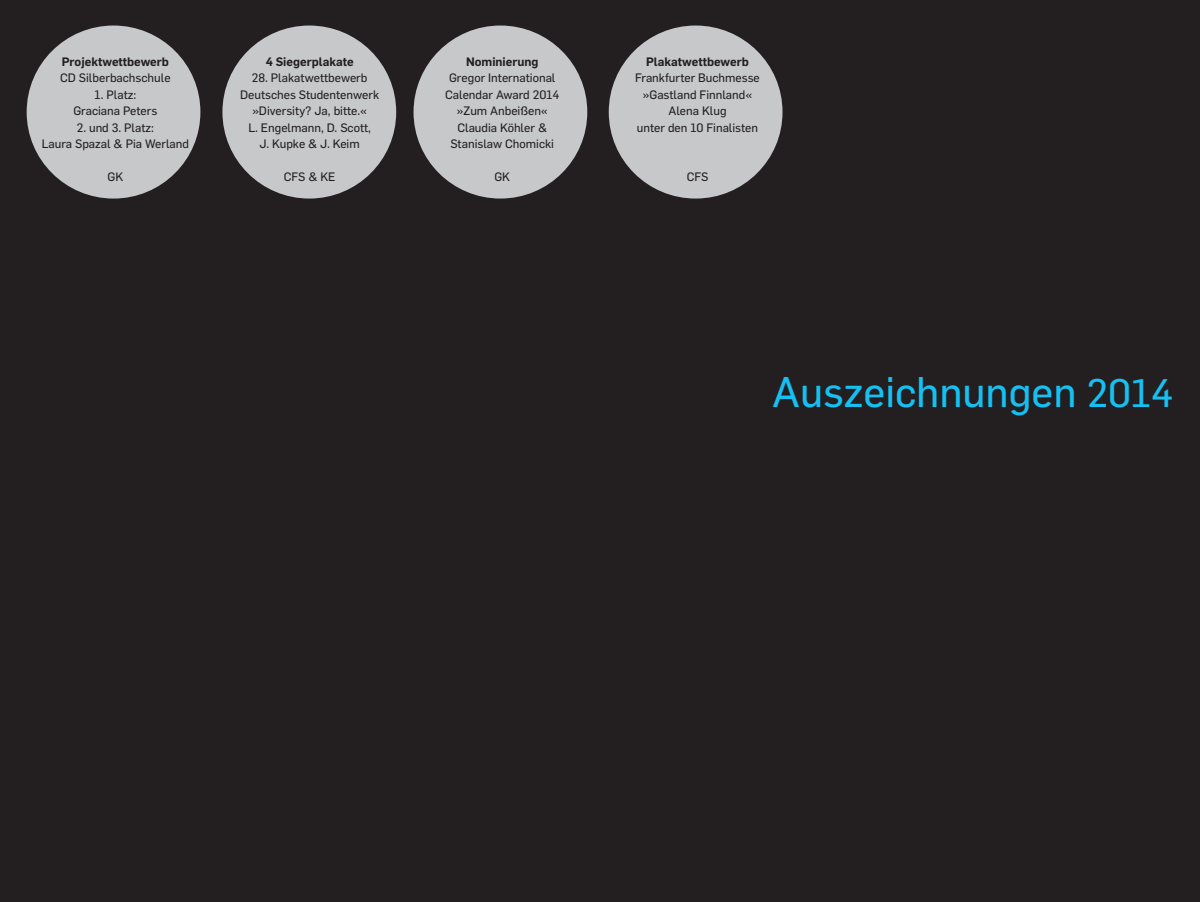
<style>
.page{position:relative;width:1200px;height:902px;background:#fff}
.page>*{position:absolute;margin:0;border:0;box-sizing:border-box;transform-origin:0 0}
.t1{font:42px "Flama Basic";color:#15c0f2}
.t2{font:12px "Flama Basic";color:#231f20}
.t3{font:600 12px "Flama";color:#231f20}
.s1{font-size:39px}
</style>
<div class="page">
<div style="left:0;top:0;width:1199px;height:901px;background:#231f20"></div>
<div style="left:27px;top:26px;width:173px;height:172px;background:#c7c8ca;border-radius:50%"></div>
<div style="left:222px;top:26px;width:174px;height:172px;background:#c7c8ca;border-radius:50%"></div>
<div style="left:413px;top:26px;width:174px;height:172px;background:#c7c8ca;border-radius:50%"></div>
<div style="left:608px;top:26px;width:174px;height:172px;background:#c7c8ca;border-radius:50%"></div>
<p class="t3" style="left:62px;top:53px;width:109px">Projektwettbewerb</p>
<p class="t2" style="left:60px;top:70px;width:112px">CD Silberbachschule</p>
<p class="t2" style="left:95px;top:86px;width:43px">1. Platz:</p>
<p class="t2" style="left:73px;top:103px;width:85px">Graciana Peters</p>
<p class="t2" style="left:77px;top:119px;width:79px">2. und 3. Platz:</p>
<p class="t2" style="left:42px;top:136px;width:149px">Laura Spazal &amp; Pia Werland</p>
<p class="t2" style="left:107px;top:169px;width:17px">GK</p>
<p class="t3" style="left:265px;top:53px;width:89px">4 Siegerplakate</p>
<p class="t2" style="left:252px;top:70px;width:117px">28. Plakatwettbewerb</p>
<p class="t2" style="left:240px;top:86px;width:140px">Deutsches Studentenwerk</p>
<p class="t2" style="left:252px;top:103px;width:116px">»Diversity? Ja, bitte.«</p>
<p class="t2" style="left:248px;top:119px;width:124px">L. Engelmann, D. Scott,</p>
<p class="t2" style="left:259px;top:136px;width:102px">J. Kupke &amp; J. Keim</p>
<p class="t2" style="left:284px;top:169px;width:53px">CFS &amp; KE</p>
<p class="t3" style="left:466px;top:53px;width:74px">Nominierung</p>
<p class="t2" style="left:449px;top:70px;width:108px">Gregor International</p>
<p class="t2" style="left:445px;top:86px;width:116px">Calendar Award 2014</p>
<p class="t2" style="left:456px;top:103px;width:92px">»Zum Anbeißen«</p>
<p class="t2" style="left:457px;top:119px;width:91px">Claudia Köhler &amp;</p>
<p class="t2" style="left:450px;top:136px;width:105px">Stanislaw Chomicki</p>
<p class="t2" style="left:494px;top:169px;width:17px">GK</p>
<p class="t3" style="left:646px;top:53px;width:104px">Plakatwettbewerb</p>
<p class="t2" style="left:635px;top:70px;width:126px">Frankfurter Buchmesse</p>
<p class="t2" style="left:642px;top:86px;width:111px">»Gastland Finnland«</p>
<p class="t2" style="left:668px;top:103px;width:60px">Alena Klug</p>
<p class="t2" style="left:636px;top:119px;width:123px">unter den 10 Finalisten</p>
<p class="t2" style="left:686px;top:169px;width:23px">CFS</p>
<p class="t1" style="left:772px;top:362px;width:402px">Auszeichnungen <span class="s1">2014</span></p>
</div>
